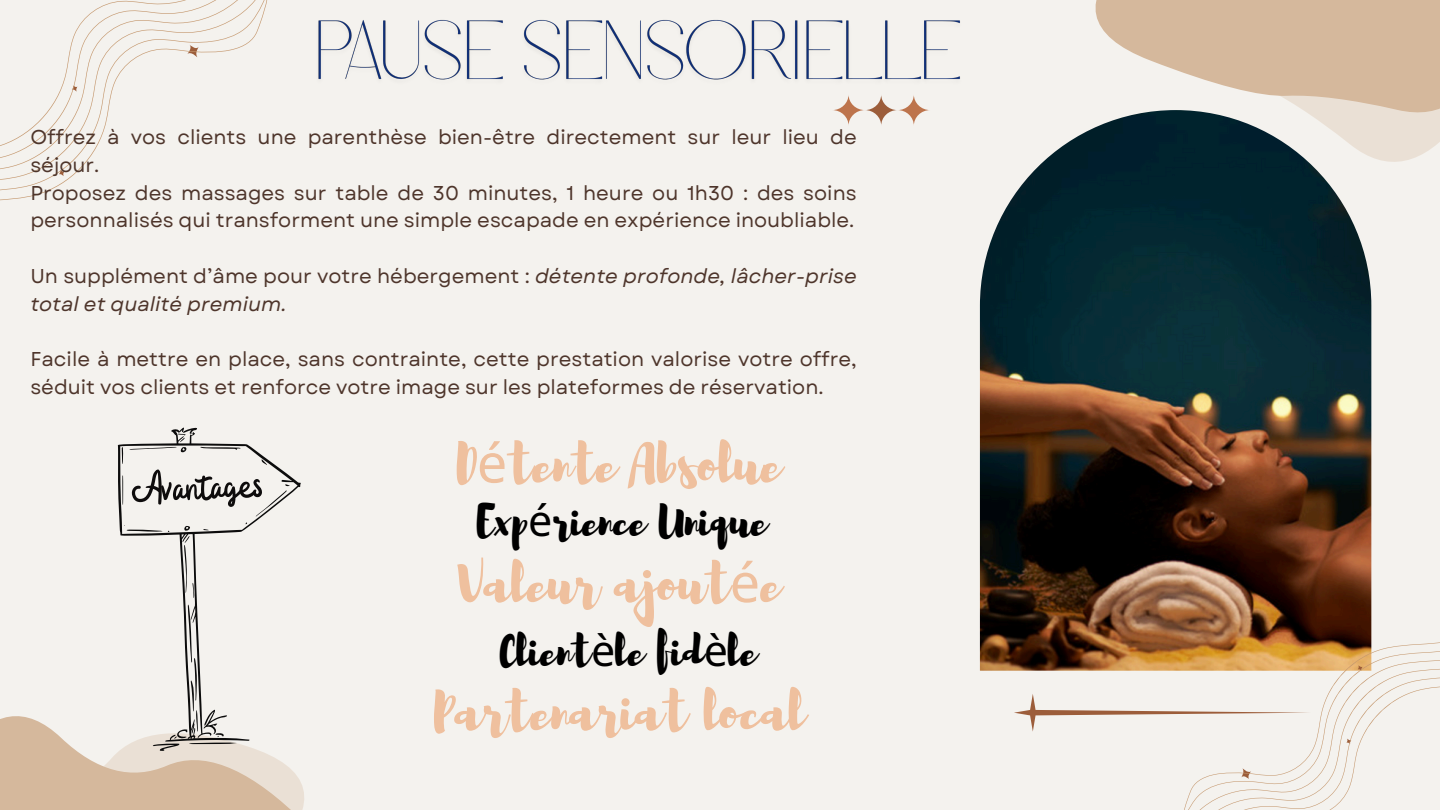
<style>
.page{position:relative;width:1440px;height:810px;background:#f4f2ee}
.page>*{position:absolute;margin:0;border:0;box-sizing:border-box;transform-origin:0 0}
.t1{font:54px "Brusher";color:#efc09e}
.t2{font:50px "Badger Script";color:#0e0c0c}
.t3{font:43px "Brusher";color:#000}
.t4{font:20px/27.8px "Garet";color:#4e352b}
.t5{font:italic 20px/27.8px "Garet";color:#4e352b}
.s1{font-style:normal}
.s2{font-family:"Noto Sans"}
</style>
<div class="page">
<svg style="left:1095px;top:0;width:23px;height:44px"></svg>
<svg style="left:1118px;top:0;width:322px;height:162px;fill:#d5b89c"></svg>
<svg style="left:0;top:716px;width:304px;height:94px;background:#ddc8b2"></svg>
<svg style="left:832px;top:94px;width:33px;height:32px"></svg>
<svg style="left:865px;top:94px;width:33px;height:32px"></svg>
<svg style="left:898px;top:94px;width:32px;height:32px"></svg>
<svg style="left:0;top:0;width:268px;height:201px"></svg>
<img style="left:980px;top:110px;width:391px;height:560px">
<svg style="left:1014px;top:694px;width:160px;height:38px"></svg>
<svg style="left:1177px;top:589px;width:195px;height:8px;background:#663e28"></svg>
<svg style="left:1174px;top:597px;width:198px;height:9px;background:#72462b"></svg>
<svg style="left:1174px;top:606px;width:198px;height:8px;background:#7a4926"></svg>
<svg style="left:1174px;top:614px;width:198px;height:8px;background:#683a1d"></svg>
<svg style="left:1174px;top:622px;width:198px;height:9px;background:#60351d"></svg>
<svg style="left:1174px;top:631px;width:266px;height:179px"></svg>
<svg style="left:118px;top:427px;width:183px;height:324px"></svg>
<img style="left:318px;top:20px;width:642px;height:89px">
<p class="t4" style="left:30px;top:123px;width:828px">Offrez à vos clients une parenthèse bien-être directement sur leur lieu de séjour.</p>
<p class="t4" style="left:30px;top:179px;width:828px">Proposez des massages sur table de 30 minutes, 1 heure ou 1h30 : des soins personnalisés qui transforment une simple escapade en expérience inoubliable.</p>
<p class="t5" style="left:30px;top:262px;width:828px"><span class="s1">Un supplément d’âme pour votre hébergement :</span> détente profonde, lâcher-prise total et qualité premium.</p>
<p class="t4" style="left:30px;top:345px;width:828px">Facile à mettre en place, sans contrainte, cette prestation valorise votre offre, séduit vos clients et renforce votre image sur les plateformes de réservation.</p>
<p class="t2" style="left:131px;top:464px;width:133px;rotate:-2deg">Avantages</p>
<p class="t1" style="left:457px;top:429px;width:326px">D<span class="s2">é</span>tente Absolue</p>
<p class="t3" style="left:477px;top:493px;width:292px">Exp<span class="s2">é</span>rience Unique</p>
<p class="t1" style="left:457px;top:548px;width:325px">Valeur ajout<span class="s2">é</span>e</p>
<h2 class="t3" style="left:500px;top:623px;width:259px">Client<span class="s2">è</span>le fid<span class="s2">è</span>le</h2>
<h2 class="t1" style="left:434px;top:676px;width:372px">Partenariat local</h2>
</div>
